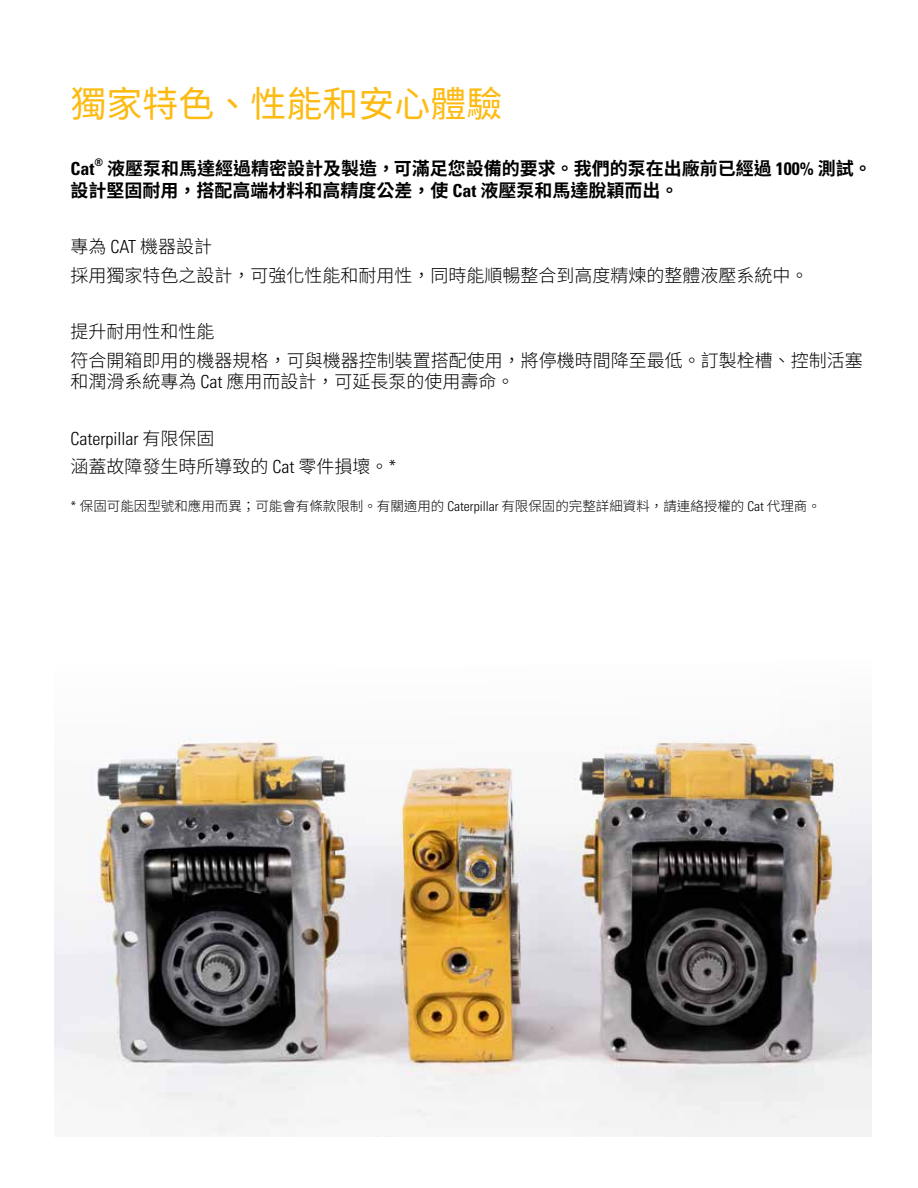
<style>
.page{position:relative;width:918px;height:1188px;background:#fff}
.page>*{position:absolute;margin:0;border:0;box-sizing:border-box;transform-origin:0 0}
.t1{font:36px "Noto Sans CJ Ktc";color:#fdba11}
.t2{font:300 18px/28.3px "Noto Sans CJ Ktc";color:#000}
.t3{font:700 18px/21.6px "Noto Sans CJ Ktc";color:#000}
.t4{font:300 condensed 18px "Univers LT Std";color:#000}
.t5{font:700 condensed 18px "Univers LT Std";color:#000}
.t6{font:300 13.5px "Noto Sans CJ Ktc";color:#000}
.t7{font:700 condensed 10.5px "Univers LT Std";color:#000}
.s1{font-family:"Univers LT Std";font-stretch:condensed}
.s2{font-family:"Noto Sans CJ Ktc";font-stretch:normal}
</style>
<div class="page">
<img style="left:55px;top:730px;width:816px;height:406px">
<h1 class="t1" style="left:71px;top:84px;width:433px">獨家特色、性能和安心體驗</h1>
<p class="t5" style="left:71px;top:158px;width:26px">Cat</p>
<p class="t7" style="left:95px;top:156px;width:10px">®</p>
<p class="t3" style="left:71px;top:158px;width:803px;text-indent:37px">液壓泵和馬達經過精密設計及製造，可滿足您設備的要求。我們的泵在出廠前已經過 <span class="s1">100%</span> 測試。設計堅固耐用，搭配高端材料和高精度公差，使 <span class="s1">Cat</span> 液壓泵和馬達脫穎而出。</p>
<p class="t2" style="left:71px;top:233px;width:739px">專為 <span class="s1">CAT</span> 機器設計<br>採用獨家特色之設計，可強化性能和耐用性，同時能順暢整合到高度精煉的整體液壓系統中。</p>
<p class="t2" style="left:71px;top:318px;width:794px">提升耐用性和性能<br>符合開箱即用的機器規格，可與機器控制裝置搭配使用，將停機時間降至最低。訂製栓槽、控制活塞</p>
<p class="t2" style="left:71px;top:368px;width:445px">和潤滑系統專為 <span class="s1">Cat</span> 應用而設計，可延長泵的使用壽命。</p>
<p class="t4" style="left:71px;top:428px;width:145px">Caterpillar <span class="s2">有限保固</span></p>
<p class="t2" style="left:71px;top:453px;width:327px">涵蓋故障發生時所導致的 <span class="s1">Cat</span> 零件損壞。<span class="s1">*</span></p>
<p class="t6" style="left:71px;top:498px;width:752px"><span class="s1">*</span> 保固可能因型號和應用而異；可能會有條款限制。有關適用的 <span class="s1">Caterpillar</span> 有限保固的完整詳細資料，請連絡授權的 <span class="s1">Cat</span> 代理商。</p>
</div>
